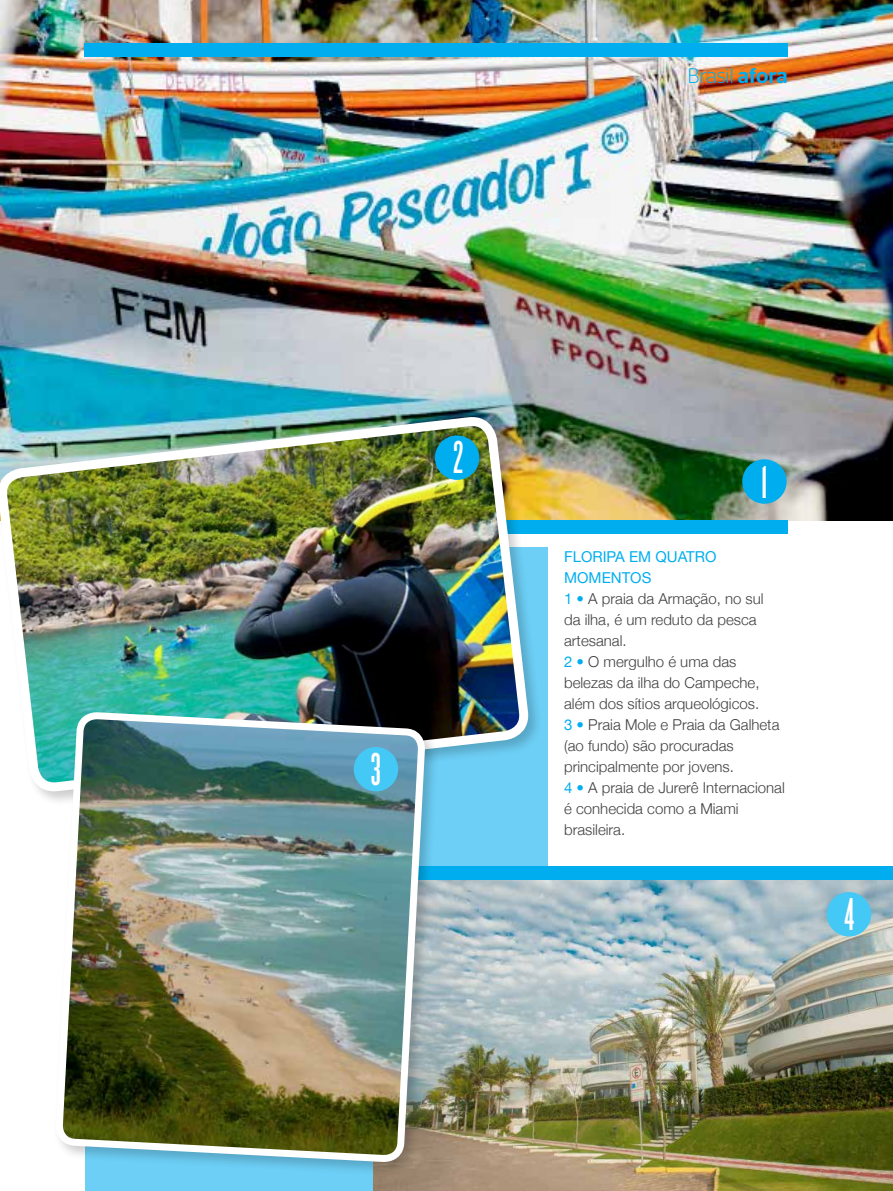
<style>
.page{position:relative;width:893px;height:1191px;background:#fff}
.page>*{position:absolute;margin:0;border:0;box-sizing:border-box;transform-origin:0 0}
.t1{font:48px "Knockout HTF46 Flyweight";color:#fff}
.t2{font:300 21px "Stag Sans Round";color:#00aeef}
.t3{font:300 15px/21px "Helvetica Neue";color:#414042}
.s1{font-weight:500}
.s2{font-weight:400;color:#00aeef}
</style>
<div class="page">
<img style="left:0;top:0;width:893px;height:521px">
<div style="left:84px;top:43px;width:704px;height:13px;background:#00aeef"></div>
<div style="left:84px;top:521px;width:704px;height:13px;background:#00aeef"></div>
<div style="left:0;top:414px;width:543px;height:392px;background:#000;opacity:.2"></div>
<img style="left:0;top:419px;width:526px;height:447px">
<div style="left:435px;top:435px;width:44px;height:45px;background:#00aeef;border-radius:50%"></div>
<div style="left:742px;top:459px;width:45px;height:45px;background:#00aeef;border-radius:50%"></div>
<img style="left:429px;top:880px;width:464px;height:311px">
<div style="left:398px;top:866px;width:495px;height:14px;background:#00aeef"></div>
<div style="left:827px;top:892px;width:44px;height:44px;background:#44c8f5;border-radius:50%"></div>
<div style="left:53px;top:709px;width:387px;height:468px;background:#000;opacity:.2"></div>
<img style="left:52px;top:482px;width:377px;height:709px">
<div style="left:354px;top:747px;width:44px;height:44px;background:#44c8f5;border-radius:50%"></div>
<h2 class="t2" style="left:687px;top:64px;width:102px">Brasil <span class="s1">afora</span></h2>
<h1 class="t1" style="left:453px;top:434px;width:11px">2</h1>
<h1 class="t1" style="left:371px;top:746px;width:12px">3</h1>
<h1 class="t1" style="left:761px;top:458px;width:9px">1</h1>
<p class="t3" style="left:564px;top:546px;width:222px"><span class="s2">FLORIPA EM QUATRO<br>MOMENTOS<br>1 •</span> A praia da Armação, no sul<br>da ilha, é um reduto da pesca artesanal.<br><span class="s2">2 •</span> O mergulho é uma das belezas da ilha do Campeche, além dos sítios arqueológicos.<br><span class="s2">3 •</span> Praia Mole e Praia da Galheta (ao fundo) são procuradas principalmente por jovens.<br><span class="s2">4 •</span> A praia de Jurerê Internacional é conhecida como a Miami brasileira.</p>
<h1 class="t1" style="left:844px;top:891px;width:11px">4</h1>
</div>
